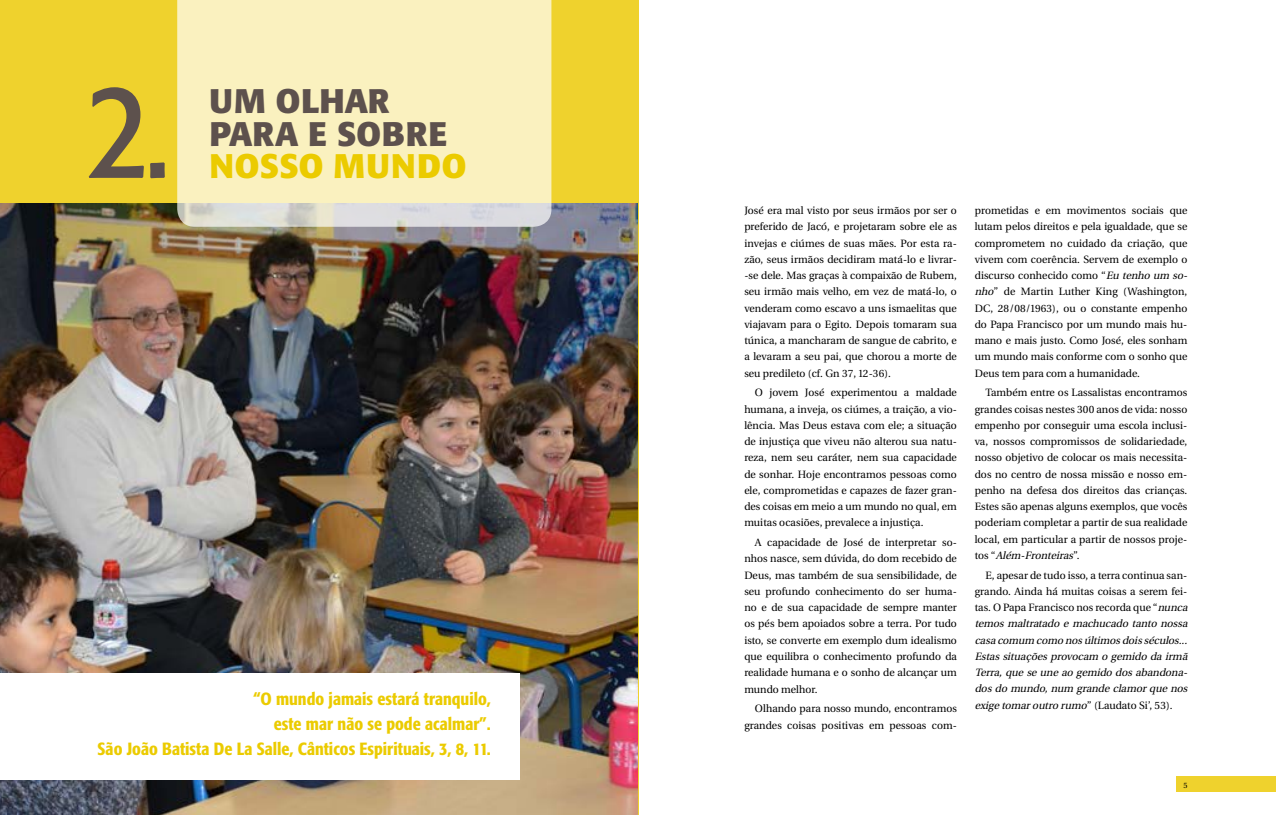
<style>
.page{position:relative;width:1276px;height:815px;background:#fff}
.page>*{position:absolute;margin:0;border:0;box-sizing:border-box;transform-origin:0 0}
.t1{font:condensed 137.5px "Formata";color:#5d514d}
.t2{font:700 33.75px/32.5px "Formata";letter-spacing:.01em;color:#5d514d}
.t3{font:700 33.75px "Formata";letter-spacing:.02em;color:#ebcb00}
.t4{font:500 condensed 17.5px/25px "Formata";color:#ebcb00;text-align:right}
.t5{font:13.75px/16.2px "Utopia Headline";letter-spacing:.01em;color:#000;text-align:justify}
.t6{font:italic 13.75px/16.2px "Utopia Headline";color:#000}
.t7{font:10px "Utopia Headline";color:#000}
.s1{font-style:italic}
.s2{font-style:normal}
</style>
<div class="page">
<div style="left:1176px;top:776px;width:100px;height:16px;background:#efd22d"></div>
<div style="left:0;top:0;width:638px;height:815px;background:#efd22d"></div>
<img style="left:0;top:204px;width:637px;height:611px">
<svg style="left:177px;top:0;width:374px;height:227px;background:#f6eec1"></svg>
<div style="left:0;top:673px;width:519px;height:107px;background:#fff"></div>
<h1 class="t1" style="left:87px;top:49px;width:86px">2.</h1>
<h2 class="t2" style="left:210px;top:85px;width:239px">UM OLHAR<br>PARA E SOBRE</h2>
<h2 class="t3" style="left:210px;top:145px;width:258px">NOSSO MUNDO</h2>
<p class="t4" style="left:98px;top:687px;width:395px">“O mundo jamais estará tranquilo,<br>este mar não se pode acalmar”.<br>São João Batista De La Salle, Cânticos Espirituais, 3, 8, 11.</p>
<p class="t5" style="left:744px;top:202px;width:214px">José era mal visto por seus irmãos por ser o preferido de Jacó, e projetaram sobre ele as invejas e ciúmes de suas mães. Por esta ra&shy;zão, seus irmãos decidiram matá-lo e livrar--se dele. Mas graças à compaixão de Rubem, seu irmão mais velho, em vez de matá-lo, o venderam como escavo a uns ismaelitas que viajavam para o Egito. Depois tomaram sua túnica, a mancharam de sangue de cabrito, e a levaram a seu pai, que chorou a morte de seu predileto (cf. Gn 37, 12-36).</p>
<p class="t5" style="left:744px;top:385px;width:214px;text-indent:11px">O jovem José experimentou a maldade humana, a inveja, os ciúmes, a traição, a vio&shy;lência. Mas Deus estava com ele; a situação de injustiça que viveu não alterou sua natu&shy;reza, nem seu caráter, nem sua capacidade de sonhar. Hoje encontramos pessoas como ele, comprometidas e capazes de fazer gran&shy;des coisas em meio a um mundo no qual, em muitas ocasiões, prevalece a injustiça.</p>
<p class="t5" style="left:744px;top:535px;width:214px;text-indent:11px">A capacidade de José de interpretar so&shy;nhos nasce, sem dúvida, do dom recebido de Deus, mas também de sua sensibilidade, de seu profundo conhecimento do ser huma&shy;no e de sua capacidade de sempre manter os pés bem apoiados sobre a terra. Por tudo isto, se converte em exemplo dum idealismo que equilibra o conhecimento profundo da realidade humana e o sonho de alcançar um mundo melhor.</p>
<p class="t5" style="left:744px;top:701px;width:214px;text-align:right">Olhando para nosso mundo, encontramos grandes coisas positivas em pessoas com-</p>
<p class="t5" style="left:974px;top:202px;width:217px;text-align:left">prometidas e em movimentos sociais que lutam pelos direitos e pela igualdade, que se comprometem no cuidado da criação, que vivem com coerência. Servem de exemplo o discurso conhecido como “<span class="s1">Eu tenho um so&shy;nho</span>” de Martin Luther King (Washington, DC, 28/08/1963), ou o constante empenho do Papa Francisco por um mundo mais hu&shy;mano e mais justo. Como José, eles sonham um mundo mais conforme com o sonho que Deus tem para com a humanidade.</p>
<p class="t5" style="left:974px;top:385px;width:214px;text-indent:11px">Também entre os Lassalistas encontramos grandes coisas nestes 300 anos de vida: nosso empenho por conseguir uma escola inclusi&shy;va, nossos compromissos de solidariedade, nosso objetivo de colocar os mais necessita&shy;dos no centro de nossa missão e nosso em&shy;penho na defesa dos direitos das crianças.<br>Estes são apenas alguns exemplos, que vocês poderiam completar a partir de sua realidade local, em particular a partir de nossos proje&shy;t o s “ <span class="s1">Além-Fronteiras</span>”.</p>
<p class="t6" style="left:974px;top:567px;width:217px;text-indent:11px"><span class="s2">E, apesar de tudo isso, a terra continua san&shy;grando. Ainda há muitas coisas a serem fei&shy;tas. O Papa Francisco nos recorda que “</span>nunca temos maltratado e machucado tanto nossa casa comum como nosúltimosdoisséculos...<br>Estassituaçõesprovocam o gemido da irmã Terra,que se une ao gemido dosabandona&shy;dosdo mundo,num grande clamorque nos exige tomaroutro rumo<span class="s2">” ( L au d at o S i ’, 5 3 ) .</span></p>
<p class="t7" style="left:1183px;top:780px;width:6px">5</p>
</div>
